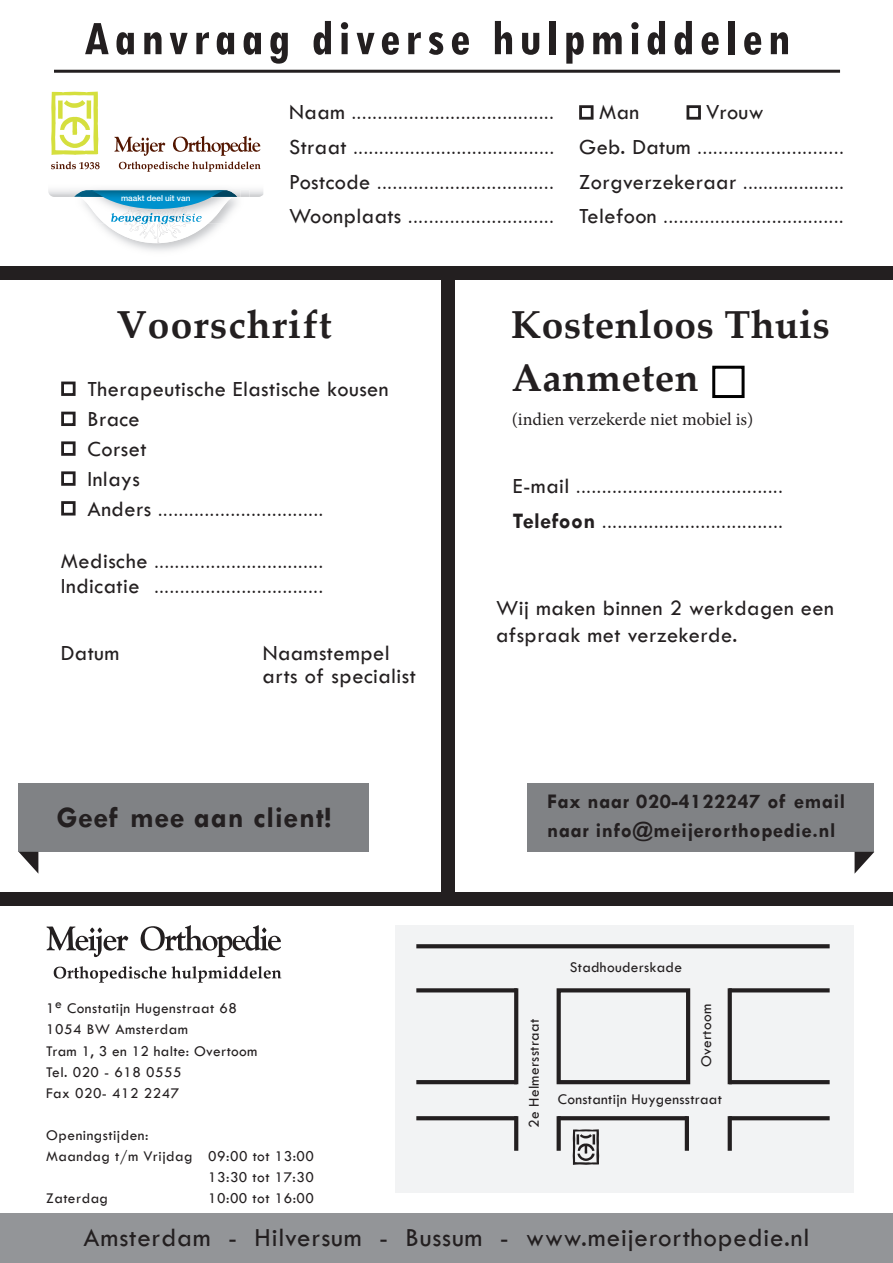
<style>
.page{position:relative;width:893px;height:1263px;background:#fff}
.page>*{position:absolute;margin:0;border:0;box-sizing:border-box;transform-origin:0 0}
.t1{font:700 condensed 51px "Tw Cen";letter-spacing:.1em;color:#231f20}
.t2{font:700 39px "Palatino Linotype";letter-spacing:.01em;color:#231f20}
.t3{font:700 39px "Palatino Linotype";letter-spacing:.03em;color:#231f20}
.t4{font:700 30px "Tw Cen";letter-spacing:.03em;color:#231f20}
.t5{font:27px "Tw Cen";letter-spacing:.03em;color:#231f20}
.t6{font:22.35px/30px "Tw Cen";letter-spacing:.02em;color:#231f20}
.t7{font:700 21px/28.5px "Tw Cen";letter-spacing:.03em;color:#231f20}
.t8{font:18px "Minion Pro";color:#231f20}
.t9{font:16.8px/35px "Tw Cen";color:#231f20}
.t10{font:15.45px/21px "Tw Cen";letter-spacing:.03em;color:#231f20}
.t11{font:500 8.25px "Helvetica Neue";color:#fff}
.s1{font-size:22.35px}
.s2{font-weight:700;font-size:22.35px}
</style>
<div class="page">
<div style="left:0;top:1213px;width:893px;height:50px;background:#939598"></div>
<div style="left:441px;top:280px;width:14px;height:613px;background:#231f20"></div>
<div style="left:61px;top:501px;width:15px;height:14px;border:3px solid #231f20"></div>
<div style="left:61px;top:471px;width:15px;height:15px;border:3px solid #231f20"></div>
<div style="left:61px;top:441px;width:15px;height:15px;border:3px solid #231f20"></div>
<div style="left:61px;top:412px;width:15px;height:14px;border:3px solid #231f20"></div>
<div style="left:61px;top:382px;width:15px;height:14px;border:3px solid #231f20"></div>
<div style="left:712px;top:366px;width:33px;height:32px;border:3px solid #000"></div>
<div style="left:396px;top:925px;width:458px;height:268px;background:#f2f3f4"></div>
<div style="left:0;top:266px;width:893px;height:14px;background:#231f20"></div>
<div style="left:527px;top:784px;width:347px;height:68px;background:#808285"></div>
<div style="left:0;top:891px;width:893px;height:14px;background:#231f20"></div>
<svg style="left:47px;top:926px;width:81px;height:31px"></svg>
<svg style="left:141px;top:925px;width:140px;height:32px"></svg>
<svg style="left:54px;top:966px;width:112px;height:17px"></svg>
<svg style="left:172px;top:966px;width:109px;height:17px"></svg>
<svg style="left:416px;top:944px;width:414px;height:4px;background:#2c292a"></svg>
<div style="left:557px;top:988px;width:133px;height:96px;border:4px solid #231f20"></div>
<svg style="left:728px;top:988px;width:4px;height:96px"></svg>
<svg style="left:729px;top:988px;width:101px;height:4px"></svg>
<svg style="left:729px;top:1080px;width:101px;height:4px"></svg>
<svg style="left:514px;top:988px;width:4px;height:96px"></svg>
<svg style="left:416px;top:988px;width:101px;height:4px"></svg>
<svg style="left:416px;top:1080px;width:101px;height:4px"></svg>
<svg style="left:728px;top:1116px;width:4px;height:35px"></svg>
<svg style="left:729px;top:1116px;width:101px;height:4px"></svg>
<svg style="left:514px;top:1116px;width:4px;height:35px"></svg>
<svg style="left:416px;top:1116px;width:101px;height:4px"></svg>
<hr style="left:685px;top:1116px;width:4px;height:35px;background:#231f20">
<svg style="left:561px;top:1116px;width:127px;height:4px"></svg>
<svg style="left:557px;top:1116px;width:4px;height:35px"></svg>
<svg style="left:573px;top:1129px;width:26px;height:36px"></svg>
<svg style="left:855px;top:852px;width:19px;height:21px"></svg>
<svg style="left:51px;top:91px;width:47px;height:64px"></svg>
<svg style="left:51px;top:162px;width:49px;height:7px"></svg>
<svg style="left:114px;top:136px;width:147px;height:36px"></svg>
<hr style="left:54px;top:70px;width:786px;height:3px;background:#231f20">
<div style="left:579px;top:105px;width:14px;height:15px;border:3px solid #231f20"></div>
<div style="left:686px;top:105px;width:15px;height:15px;border:3px solid #231f20"></div>
<img style="left:48px;top:189px;width:215px;height:8px">
<img style="left:70px;top:190px;width:179px;height:61px">
<img style="left:81px;top:189px;width:160px;height:34px">
<svg style="left:74px;top:190px;width:163px;height:53px"></svg>
<img style="left:111px;top:213px;width:84px;height:11px">
<div style="left:19px;top:784px;width:350px;height:68px;background:#808285"></div>
<svg style="left:19px;top:852px;width:19px;height:21px"></svg>
<h1 class="t1" style="left:84px;top:7px;width:708px">Aanvraag diverse hulpmiddelen</h1>
<p class="t11" style="left:121px;top:193px;width:71px">maakt deel uit van</p>
<p class="t9" style="left:289px;top:96px;width:266px;text-align:justify"><span class="s1">Naam</span> .......................................<br><span class="s1">Straat</span> .......................................<br><span class="s1">Postcode</span> ..................................<br><span class="s1">Woonplaats</span> ............................</p>
<h3 class="t6" style="left:599px;top:96px;width:42px">Man</h3>
<h3 class="t6" style="left:706px;top:96px;width:59px">Vrouw</h3>
<p class="t9" style="left:579px;top:131px;width:266px;text-align:justify"><span class="s1">Geb. Datum</span> ............................<br><span class="s1">Zorgverzekeraar</span> ....................<br><span class="s1">Telefoon</span> ...................................</p>
<h2 class="t3" style="left:116px;top:297px;width:217px">Voorschrift</h2>
<h2 class="t2" style="left:511px;top:297px;width:320px">Kostenloos Thuis</h2>
<h3 class="t6" style="left:87px;top:373px;width:303px">Therapeutische Elastische kousen<br>Brace<br>Corset<br>Inlays</h3>
<p class="t9" style="left:87px;top:493px;width:237px"><span class="s1">Anders</span> ................................</p>
<p class="t9" style="left:61px;top:550px;width:263px;line-height:24.5px"><span class="s1">Medische</span> .................................<br><span class="s1">Indicatie</span> .................................</p>
<h3 class="t6" style="left:61px;top:638px;width:60px">Datum</h3>
<h3 class="t6" style="left:263px;top:642px;width:155px;line-height:22.5px">Naamstempel arts of specialist</h3>
<h3 class="t4" style="left:57px;top:800px;width:276px">Geef mee aan client!</h3>
<p class="t10" style="left:46px;top:997px;width:192px">1<sup>e</sup> Constatijn Hugenstraat 68<br>1054 BW Amsterdam</p>
<p class="t10" style="left:46px;top:1040px;width:213px">Tram 1, 3 en 12 halte: Overtoom<br>Tel. 020 - 618 0555<br>Fax 020- 412 2247</p>
<p class="t10" style="left:46px;top:1124px;width:104px">Openingstijden:</p>
<p class="t10" style="left:46px;top:1145px;width:269px">Maandag t/m Vrijdag 09:00 tot 13:00</p>
<p class="t10" style="left:208px;top:1166px;width:107px">13:30 tot 17:30</p>
<p class="t10" style="left:46px;top:1187px;width:63px">Zaterdag</p>
<p class="t10" style="left:208px;top:1187px;width:107px">10:00 tot 16:00</p>
<h2 class="t2" style="left:512px;top:350px;width:188px">Aanmeten</h2>
<p class="t8" style="left:512px;top:407px;width:243px">(indien verzekerde niet mobiel is)</p>
<p class="t9" style="left:513px;top:470px;width:271px"><span class="s1">E-mail</span> ........................................<br><span class="s2">Telefoon</span> ...................................</p>
<h3 class="t6" style="left:496px;top:594px;width:339px;line-height:27px">Wij maken binnen 2 werkdagen een afspraak met verzekerde.</h3>
<p class="t7" style="left:547px;top:787px;width:300px">Fax naar 020-4122247 of email naar info@meijerorthopedie.nl</p>
<p class="t10" style="left:523px;top:1128px;width:111px;rotate:-90deg">2e Helmersstraat</p>
<p class="t10" style="left:570px;top:957px;width:114px">Stadhouderskade</p>
<p class="t10" style="left:696px;top:1067px;width:65px;rotate:-90deg">Overtoom</p>
<p class="t10" style="left:558px;top:1088px;width:166px">Constantijn Huygensstraat</p>
<h3 class="t5" style="left:83px;top:1221px;width:728px">Amsterdam - Hilversum - Bussum - www.meijerorthopedie.nl</h3>
</div>
